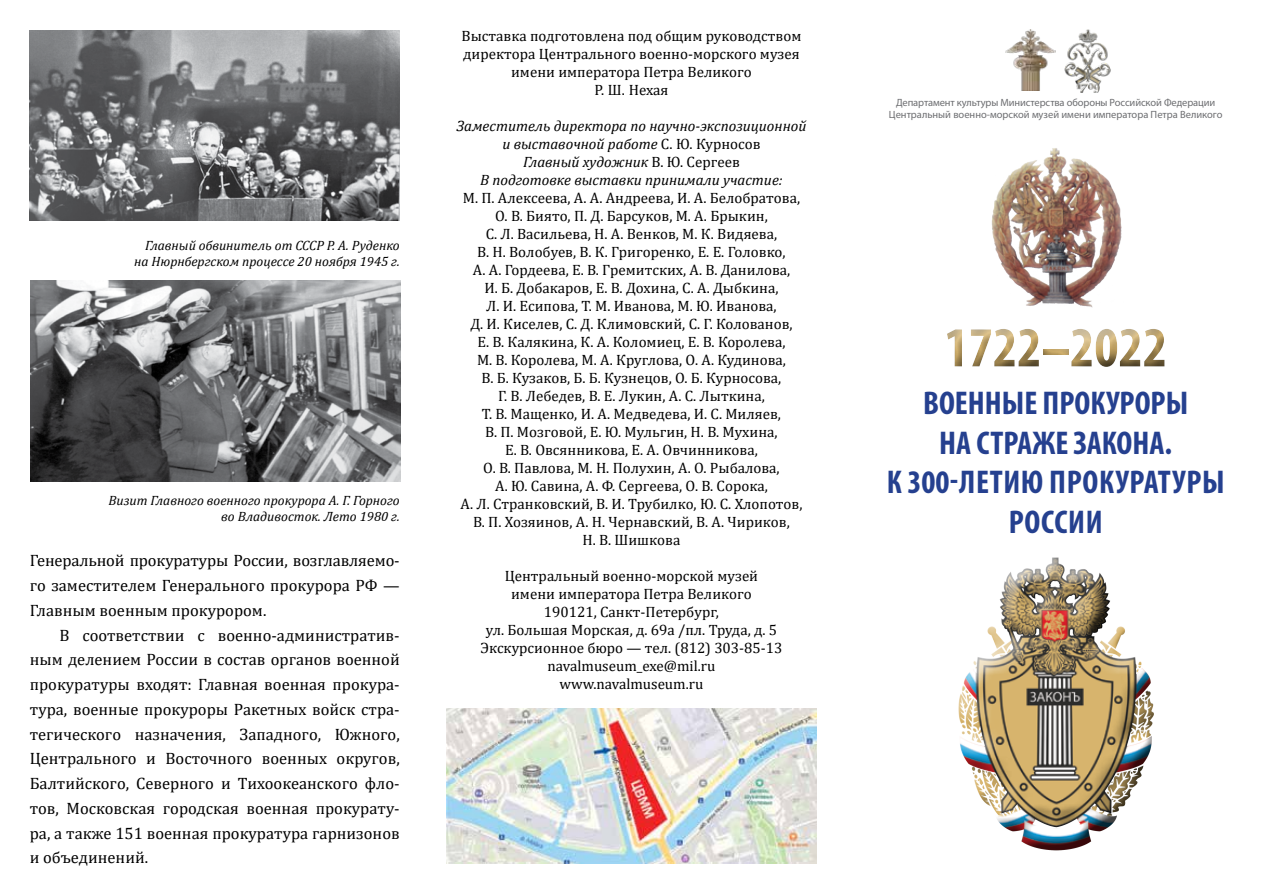
<style>
.page{position:relative;width:1263px;height:893px;background:#fff}
.page>*{position:absolute;margin:0;border:0;box-sizing:border-box;transform-origin:0 0}
.t1{font:700 condensed 57px "Myriad Pro";color:#d7b46c}
.t2{font:700 condensed 33px/39.6px "Myriad Pro";color:#25408f;text-align:center}
.t3{font:16.5px/24.8px "Cambria";color:#000;text-align:justify}
.t4{font:15px/18px "Cambria";color:#000;text-align:center}
.t5{font:italic 15px/18px "Cambria";color:#000;text-align:center}
.t6{font:italic 13.5px/16.2px "Cambria";color:#000;text-align:right}
.t7{font:10.5px/12.6px "Myriad Pro";letter-spacing:-.005em;color:#6d6e71;text-align:center}
.s1{font-style:normal}
</style>
<div class="page">
<img style="left:30px;top:280px;width:370px;height:201px">
<div style="left:991px;top:145px;width:133px;height:166px;background:#fff;opacity:.75"></div>
<div style="left:956px;top:565px;width:210px;height:289px;background:#000;opacity:.75"></div>
<div style="left:927px;top:310px;width:275px;height:73px;background:#000;opacity:.75"></div>
<img style="left:1064px;top:30px;width:47px;height:63px">
<img style="left:1005px;top:30px;width:51px;height:61px">
<img style="left:29px;top:30px;width:370px;height:190px">
<img style="left:446px;top:708px;width:370px;height:156px">
<p class="t6" style="left:134px;top:237px;width:267px">Главный обвинитель от СССР Р. А. Руденко на Нюрнбергском процессе 20 ноября 1945 г.</p>
<p class="t6" style="left:109px;top:491px;width:293px">Визит Главного военного прокурора А. Г. Горного во Владивосток. Лето 1980 г.</p>
<p class="t3" style="left:30px;top:548px;width:371px">Генеральной прокуратуры России, возглавляемо&shy;го заместителем Генерального прокурора РФ — Главным военным прокурором.</p>
<p class="t3" style="left:30px;top:622px;width:371px;text-indent:30px">В соответствии с военно-административ&shy;ным делением России в состав органов военной прокуратуры входят: Главная военная прокура&shy;тура, военные прокуроры Ракетных войск стра&shy;тегического назначения, Западного, Южного, Центрального и Восточного военных округов, Балтийского, Северного и Тихоокеанского фло&shy;тов, Московская городская военная прокурату&shy;ра, а также 151 военная прокуратура гарнизонов и объединений.</p>
<p class="t4" style="left:461px;top:27px;width:341px">Выставка подготовлена под общим руководством директора Центрального военно-морского музея имени императора Петра Великого<br>Р. Ш. Нехая</p>
<p class="t5" style="left:457px;top:117px;width:351px">Заместитель директора по научно-экспозиционной и выставочной работе <span class="s1">С. Ю. Курносов<br></span>Главный художник <span class="s1">В. Ю. Сергеев<br></span>В подготовке выставки принимали участие:</p>
<p class="t4" style="left:460px;top:189px;width:343px">М. П. Алексеева, А. А. Андреева, И. А. Белобратова, О. В. Биято, П. Д. Барсуков, М. А. Брыкин,<br>С. Л. Васильева, Н. А. Венков, М. К. Видяева,<br>В. Н. Волобуев, В. К. Григоренко, Е. Е. Головко,<br>А. А. Гордеева, Е. В. Гремитских, А. В. Данилова,<br>И. Б. Добакаров, Е. В. Дохина, С. А. Дыбкина,<br>Л. И. Есипова, Т. М. Иванова, М. Ю. Иванова,<br>Д. И. Киселев, С. Д. Климовский, С. Г. Колованов,<br>Е. В. Калякина, К. А. Коломиец, Е. В. Королева,<br>М. В. Королева, М. А. Круглова, О. А. Кудинова,<br>В. Б. Кузаков, Б. Б. Кузнецов, О. Б. Курносова,<br>Г. В. Лебедев, В. Е. Лукин, А. С. Лыткина,<br>Т. В. Мащенко, И. А. Медведева, И. С. Миляев,<br>В. П. Мозговой, Е. Ю. Мульгин, Н. В. Мухина,<br>Е. В. Овсянникова, Е. А. Овчинникова,<br>О. В. Павлова, М. Н. Полухин, А. О. Рыбалова,<br>А. Ю. Савина, А. Ф. Сергеева, О. В. Сорока,<br>А. Л. Странковский, В. И. Трубилко, Ю. С. Хлопотов, В. П. Хозяинов, А. Н. Чернавский, В. А. Чириков,<br>Н. В. Шишкова</p>
<p class="t4" style="left:480px;top:567px;width:303px">Центральный военно-морской музей<br>имени императора Петра Великого<br>190121, Санкт-Петербург,<br>ул. Большая Морская, д. 69а /пл. Труда, д. 5<br>Экскурсионное бюро — тел. (812) 303-85-13 navalmuseum_exe@mil.ru www.navalmuseum.ru</p>
<p class="t7" style="left:889px;top:96px;width:335px">Департамент культуры Министерства обороны Российской Федерации<br>Центральный военно-морской музей имени императора Петра Великого</p>
<h1 class="t1" style="left:944px;top:312px;width:224px">1722–2022</h1>
<h2 class="t2" style="left:887px;top:383px;width:339px">ВОЕННЫЕ ПРОКУРОРЫ<br>НА СТРАЖЕ ЗАКОНА.<br>К 300-ЛЕТИЮ ПРОКУРАТУРЫ<br>РОССИИ</h2>
</div>
